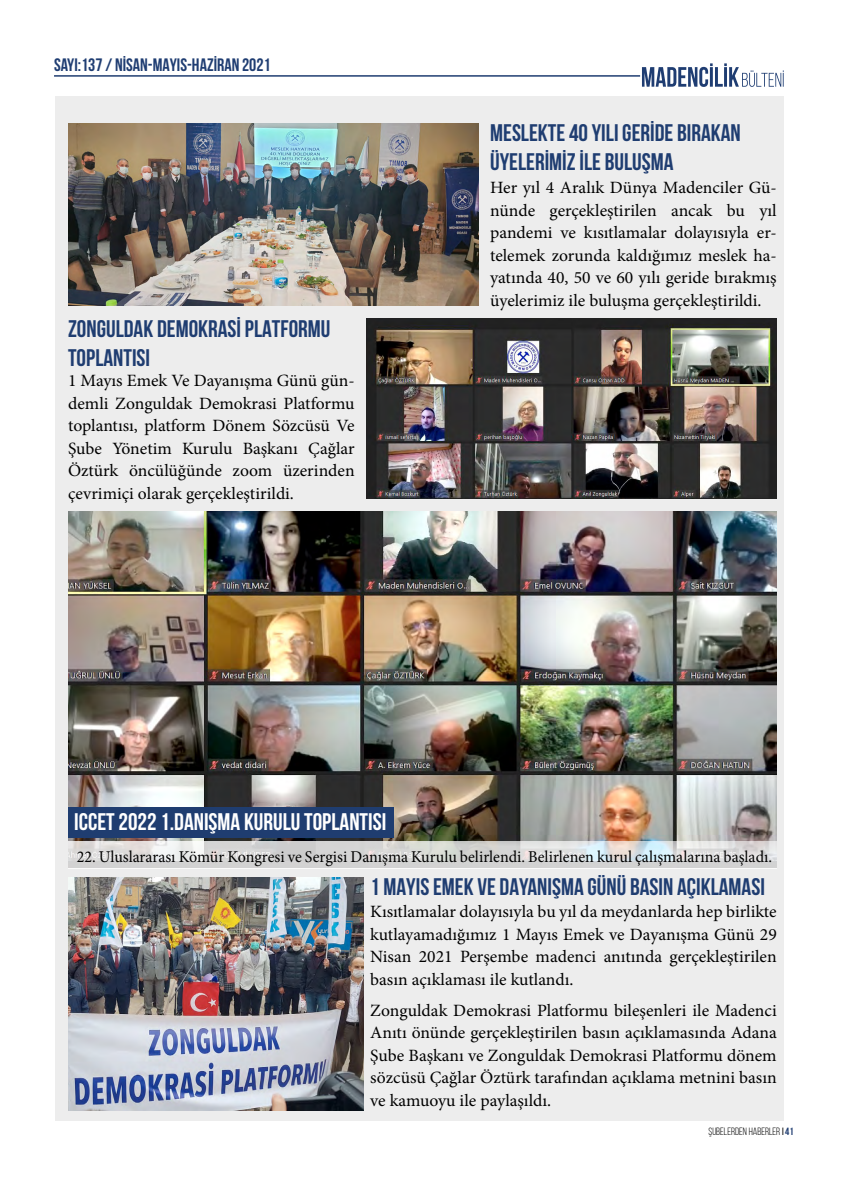
<style>
.page{position:relative;width:864px;height:1195px;background:#fff}
.page>*{position:absolute;margin:0;border:0;box-sizing:border-box;transform-origin:0 0}
.t1{font:700 24px/28.8px "Bebas Neue";color:#1f3d71}
.t2{font:700 24px "Bebas Neue";color:#fff}
.t3{font:700 18px "Bebas Neue";color:#1f3d72}
.t4{font:17.25px/22.5px "Minion Pro";color:#000;text-align:justify}
.t5{font:16.5px "Minion Pro";color:#000}
.t6{font:10.5px "Bebas Neue";color:#000}
.s1{font-style:inherit}
.s2{font-weight:700;color:#1f3d71}
</style>
<div class="page">
<svg style="left:642px;top:63px;width:141px;height:24px"></svg>
<hr style="left:54px;top:75px;width:585px;height:2px;background:#1f3d71">
<div style="left:55px;top:96px;width:728px;height:1025px;background:#ededed"></div>
<img style="left:68px;top:123px;width:410px;height:183px">
<img style="left:68px;top:877px;width:296px;height:233px">
<img style="left:366px;top:319px;width:410px;height:180px">
<img style="left:68px;top:512px;width:708px;height:329px">
<svg style="left:68px;top:841px;width:708px;height:27px;fill:#d5d5d4"></svg>
<div style="left:68px;top:807px;width:325px;height:30px;background:#1f3d70"></div>
<p class="t3" style="left:54px;top:55px;width:218px">sayı:137 / NİSAN-MAYIS-HAZİRAN 2021</p>
<h1 class="t1" style="left:68px;top:314px;width:264px">ZONGULDAK DEMOKRASİ PLATFORMU<br>TOPLANTISI</h1>
<p class="t4" style="left:68px;top:369px;width:288px">1 Mayıs Emek Ve Dayanışma Günü gün&shy;demli Zonguldak Demokrasi Platformu toplantısı, platform Dönem Sözcüsü Ve Şube Yönetim Kurulu Başkanı Çağlar Öztürk öncülüğünde zoom üzerinden çevrimiçi olarak gerçekleştirildi.</p>
<h1 class="t1" style="left:490px;top:118px;width:252px">MESLEKTE 40 YILI GERİDE BIRAKAN<br>ÜYELERİMİZ İLE BULUŞMA</h1>
<p class="t4" style="left:490px;top:177px;width:288px">Her yıl 4 Aralık Dünya Madenciler Gü&shy;nünde gerçekleştirilen ancak bu yıl pandemi ve kısıtlamalar dolayısıyla er&shy;telemek zorunda kaldığımız meslek ha&shy;yatında 40, 50 ve 60 yılı geride bırakmış üyelerimiz ile buluşma gerçekleştirildi.</p>
<h1 class="t2" style="left:74px;top:809px;width:313px">ICCET 2022 1.DANIŞMA KURULU TOPLANTISI</h1>
<p class="t5" style="left:77px;top:845px;width:696px">22. Uluslararası Kömür Kongresi ve Sergisi Danışma Kurulu belirlendi. Belirlenen kurul çalışmalarına başladı.</p>
<h1 class="t1" style="left:370px;top:872px;width:396px">1 MAYIS EMEK VE DAYANIŞMA GÜNÜ BASIN AÇIKLAMASI</h1>
<p class="t4" style="left:370px;top:900px;width:408px">Kısıtlamalar dolayısıyla bu yıl da meydanlarda hep birlikte kutlayamadığımız 1 Mayıs Emek ve Dayanışma Günü 29<br>Nisan 2021 Perşembe madenci anıtında gerçekleştirilen basın açıklaması ile kutlandı.</p>
<p class="t4" style="left:370px;top:999px;width:408px">Zonguldak Demokrasi Platformu bileşenleri ile Madenci Anıtı önünde gerçekleştirilen basın açıklamasında Adana Şube Başkanı ve Zonguldak Demokrasi Platformu dönem sözcüsü Çağlar Öztürk tarafından açıklama metnini basın ve kamuoyu ile paylaşıldı.</p>
<p class="t6" style="left:708px;top:1126px;width:87px">ŞUBELERDEN HABERLER <span class="s1">I</span><span class="s2">41</span></p>
</div>
